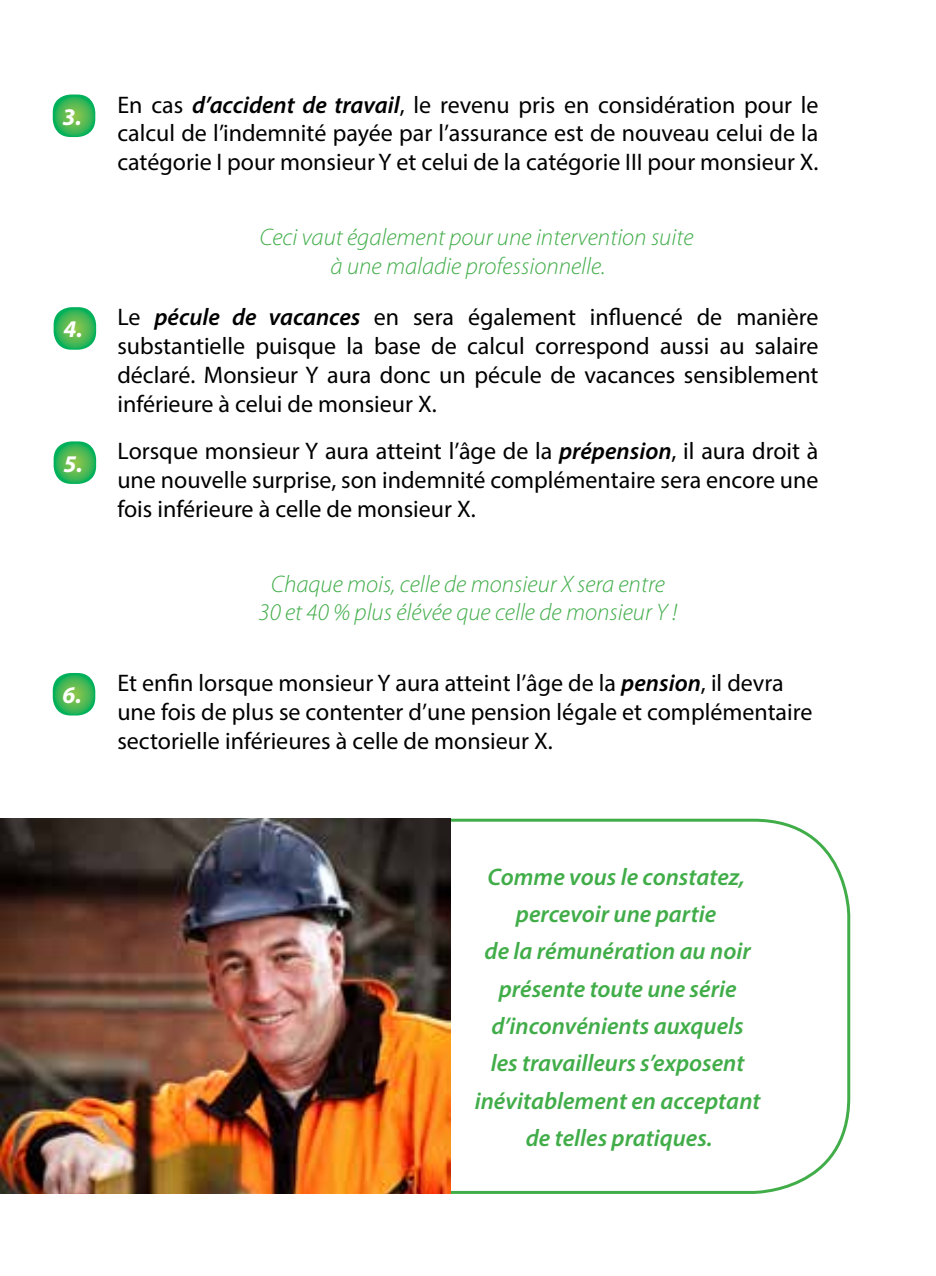
<style>
.page{position:relative;width:936px;height:1276px;background:#fff}
.page>*{position:absolute;margin:0;border:0;box-sizing:border-box;transform-origin:0 0}
.t1{font:24px/28.8px "Myriad Pro";color:#000;text-align:justify}
.t2{font:italic 600 24px/37.2px "Myriad Pro";color:#41ad49;text-align:center}
.t3{font:italic 300 24px/28.8px "Myriad Pro";color:#41ad49}
.t4{font:italic 700 24px "Myriad Pro";color:#fff}
.s1{font-weight:600;font-style:italic}
</style>
<div class="page">
<img style="left:0;top:818px;width:451px;height:376px">
<svg style="left:53px;top:94px;width:42px;height:43px;background:#59c16d"></svg>
<svg style="left:54px;top:307px;width:42px;height:43px;background:#59c16d"></svg>
<svg style="left:54px;top:441px;width:42px;height:43px;background:#59c16d"></svg>
<svg style="left:53px;top:673px;width:42px;height:42px;background:#56c06b"></svg>
<p class="t4" style="left:63px;top:101px;width:21px">3.</p>
<p class="t4" style="left:63px;top:314px;width:21px">4.</p>
<p class="t4" style="left:63px;top:448px;width:21px">5.</p>
<p class="t4" style="left:63px;top:679px;width:21px">6.</p>
<p class="t1" style="left:117px;top:90px;width:702px">En cas <span class="s1">d’accident de travail</span>, le revenu pris en considération pour le calcul de l’indemnité payée par l’assurance est de nouveau celui de la catégorie I pour monsieur Y et celui de la catégorie III pour monsieur X.</p>
<p class="t3" style="left:330px;top:223px;width:364px;text-indent:-71px">Ceci vaut également pour une intervention suite à une maladie professionnelle.</p>
<p class="t1" style="left:117px;top:302px;width:702px">Le <span class="s1">pécule de vacances</span> en sera également influencé de manière substantielle puisque la base de calcul correspond aussi au salaire déclaré. Monsieur Y aura donc un pécule de vacances sensiblement inférieure à celui de monsieur X.</p>
<p class="t1" style="left:117px;top:436px;width:702px">Lorsque monsieur Y aura atteint l’âge de la <span class="s1">prépension</span>, il aura droit à une nouvelle surprise, son indemnité complémentaire sera encore une fois inférieure à celle de monsieur X.</p>
<p class="t3" style="left:258px;top:570px;width:420px;text-align:center">Chaque mois, celle de monsieur X sera entre<br>30 et 40 % plus élévée que celle de monsieur Y !</p>
<p class="t1" style="left:117px;top:668px;width:696px;text-align:left">Et enfin lorsque monsieur Y aura atteint l’âge de la <span class="s1">pension</span>, il devra une fois de plus se contenter d’une pension légale et complémentaire sectorielle inférieures à celle de monsieur X.</p>
<p class="t2" style="left:474px;top:857px;width:287px">Comme vous le constatez, percevoir une partie<br>de la rémunération au noir présente toute une série d’inconvénients auxquels<br>les travailleurs s’exposent inévitablement en acceptant de telles pratiques.</p>
</div>
